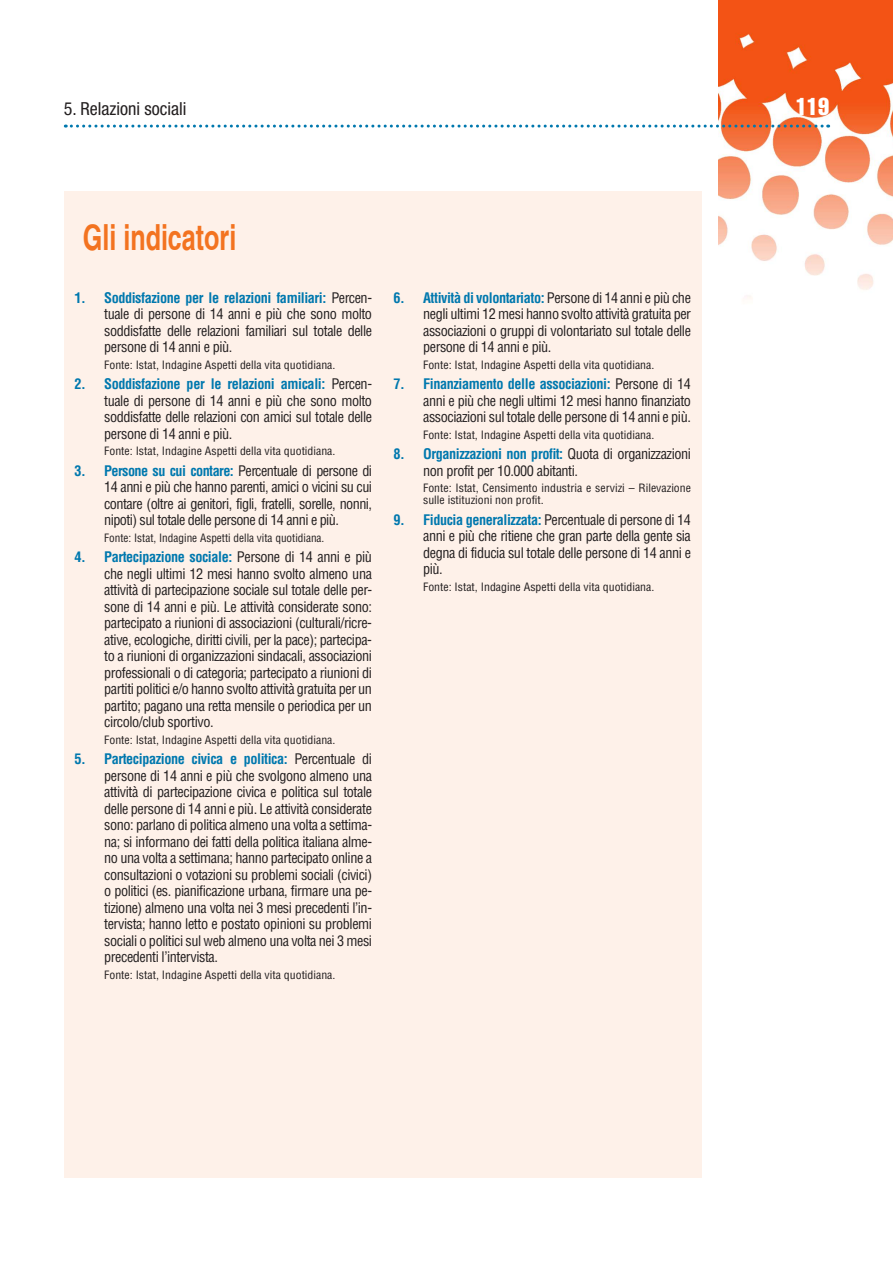
<style>
.page{position:relative;width:893px;height:1263px;background:#fff}
.page>*{position:absolute;margin:0;border:0;box-sizing:border-box;transform-origin:0 0}
.t1{font:700 condensed 36px "Helvetica";color:#f37320;scale:.85 1}
.t2{font:24px "Helvetica LT Std Comp";color:#fff}
.t3{font:condensed 18px "Helvetica Neue LT Std";color:#231f20}
.t4{font:condensed 14.25px/16.5px "Helvetica LT Std";letter-spacing:-.03em;color:#231f20;text-align:justify}
.t5{font:condensed 11.25px/12px "Helvetica LT Std";color:#231f20;scale:1.05 1}
.t6{font:condensed 11.25px "Helvetica LT Std";color:#231f20}
.s1{font-weight:700;color:#0078ae}
</style>
<div class="page">
<img style="left:719px;top:0;width:174px;height:299px">
<svg style="left:65px;top:125px;width:764px;height:3px"></svg>
<div style="left:64px;top:191px;width:638px;height:987px;background:#fef1e9"></div>
<p class="t3" style="left:64px;top:98px;width:124px">5. Relazioni sociali</p>
<h2 class="t2" style="left:796px;top:91px;width:35px">119</h2>
<h1 class="t1" style="left:83px;top:216px;width:182px">Gli indicatori</h1>
<p class="t4" style="left:104px;top:289px;width:269px;text-indent:-30px"><span class="s1">1. Soddisfazione per le relazioni familiari:</span> Percen&shy;tuale di persone di 14 anni e più che sono molto soddisfatte delle relazioni familiari sul totale delle persone di 14 anni e più.</p>
<p class="t5" style="left:104px;top:358px;width:222px">Fonte: Istat, Indagine Aspetti della vita quotidiana.</p>
<p class="t4" style="left:104px;top:376px;width:269px;text-indent:-30px"><span class="s1">2. Soddisfazione per le relazioni amicali:</span> Percen&shy;tuale di persone di 14 anni e più che sono molto soddisfatte delle relazioni con amici sul totale delle persone di 14 anni e più.</p>
<p class="t5" style="left:104px;top:445px;width:222px">Fonte: Istat, Indagine Aspetti della vita quotidiana.</p>
<p class="t4" style="left:104px;top:462px;width:269px;text-indent:-30px"><span class="s1">3. Persone su cui contare:</span> Percentuale di persone di 14 anni e più che hanno parenti, amici o vicini su cui contare (oltre ai genitori, figli, fratelli, sorelle, nonni, nipoti) sul totale delle persone di 14 anni e più.</p>
<p class="t6" style="left:104px;top:530px;width:222px">Fonte: Istat, Indagine Aspetti della vita quotidiana.</p>
<p class="t4" style="left:104px;top:549px;width:269px;text-indent:-30px"><span class="s1">4. Partecipazione sociale:</span> Persone di 14 anni e più che negli ultimi 12 mesi hanno svolto almeno una attività di partecipazione sociale sul totale delle per&shy;sone di 14 anni e più. Le attività considerate sono: partecipato a riunioni di associazioni (culturali/ricre&shy;ative, ecologiche, diritti civili, per la pace); partecipa&shy;to a riunioni di organizzazioni sindacali, associazioni professionali o di categoria; partecipato a riunioni di partiti politici e/o hanno svolto attività gratuita per un partito; pagano una retta mensile o periodica per un circolo/club sportivo.</p>
<p class="t5" style="left:104px;top:733px;width:222px">Fonte: Istat, Indagine Aspetti della vita quotidiana.</p>
<p class="t4" style="left:104px;top:751px;width:269px;text-indent:-30px"><span class="s1">5. Partecipazione civica e politica:</span> Percentuale di persone di 14 anni e più che svolgono almeno una attività di partecipazione civica e politica sul totale delle persone di 14 anni e più. Le attività considerate sono: parlano di politica almeno una volta a settima&shy;na; si informano dei fatti della politica italiana alme&shy;no una volta a settimana; hanno partecipato online a consultazioni o votazioni su problemi sociali (civici) o politici (es. pianificazione urbana, firmare una pe&shy;tizione) almeno una volta nei 3 mesi precedenti l’in&shy;tervista; hanno letto e postato opinioni su problemi sociali o politici sul web almeno una volta nei 3 mesi precedenti l’intervista.</p>
<p class="t5" style="left:104px;top:968px;width:222px">Fonte: Istat, Indagine Aspetti della vita quotidiana.</p>
<p class="t4" style="left:423px;top:289px;width:269px;text-indent:-30px"><span class="s1">6. Attività di volontariato:</span> Persone di 14 anni e più che negli ultimi 12 mesi hanno svolto attività gratuita per associazioni o gruppi di volontariato sul totale delle persone di 14 anni e più.</p>
<p class="t5" style="left:423px;top:358px;width:222px">Fonte: Istat, Indagine Aspetti della vita quotidiana.</p>
<p class="t4" style="left:423px;top:376px;width:269px;text-indent:-30px"><span class="s1">7. Finanziamento delle associazioni:</span> Persone di 14 anni e più che negli ultimi 12 mesi hanno finanziato associazioni sul totale delle persone di 14 anni e più.</p>
<p class="t5" style="left:423px;top:428px;width:222px">Fonte: Istat, Indagine Aspetti della vita quotidiana.</p>
<p class="t4" style="left:423px;top:446px;width:269px;text-indent:-30px"><span class="s1">8. Organizzazioni non profit:</span> Quota di organizzazioni non profit per 10.000 abitanti.</p>
<p class="t5" style="left:423px;top:482px;width:257px">Fonte: Istat, Censimento industria e servizi – Rilevazione sulle istituzioni non profit.</p>
<p class="t4" style="left:423px;top:511px;width:269px;text-indent:-30px"><span class="s1">9. Fiducia generalizzata:</span> Percentuale di persone di 14 anni e più che ritiene che gran parte della gente sia degna di fiducia sul totale delle persone di 14 anni e più.</p>
<p class="t5" style="left:423px;top:580px;width:222px">Fonte: Istat, Indagine Aspetti della vita quotidiana.</p>
</div>
